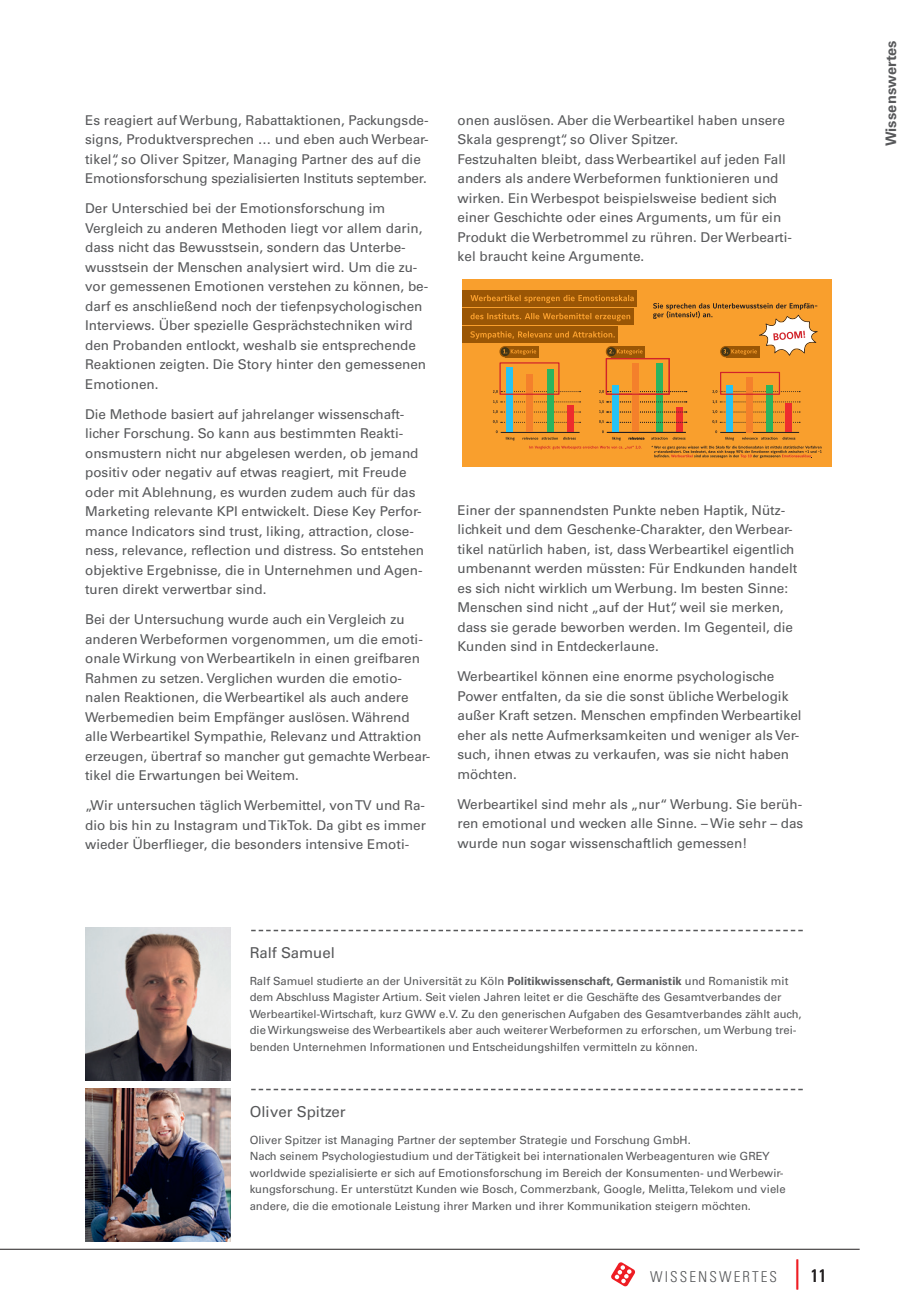
<style>
.page{position:relative;width:915px;height:1306px;background:#fff}
.page>*{position:absolute;margin:0;border:0;box-sizing:border-box;transform-origin:0 0}
.t1{font:condensed 18px "Univers LT Std";color:#231f20}
.t2{font:15px "Univers LT Std";color:#57585a}
.t3{font:300 condensed 15px "Univers LT Std";letter-spacing:.14em;color:#57585a}
.t4{font:700 14.55px "Univers LT Std";letter-spacing:.01em;color:#57585a}
.t5{font:13.5px/19.5px "Univers LT Std";color:#57585a}
.t6{font:11.25px/16.5px "Univers LT Std";color:#57585a}
.s1{font-weight:700}
.s2{font-weight:300;font-size:30px;color:#ee1d23}
</style>
<div class="page">
<hr style="left:0;top:1248px;width:859px;height:1px;background:#231f20">
<svg style="left:611px;top:1262px;width:24px;height:24px"></svg>
<div style="left:462px;top:279px;width:369px;height:187px;background:#f99f2d"></div>
<hr style="left:720px;top:432px;width:78px;height:1px;background:#231f20">
<svg style="left:712px;top:410px;width:87px;height:3px"></svg>
<svg style="left:712px;top:420px;width:87px;height:3px"></svg>
<svg style="left:725px;top:437px;width:8px;height:3px"></svg>
<svg style="left:742px;top:437px;width:53px;height:2px"></svg>
<div style="left:726px;top:385px;width:6px;height:47px;background:#27c3f3"></div>
<div style="left:745px;top:377px;width:7px;height:55px;background:#f4802b"></div>
<div style="left:765px;top:385px;width:7px;height:47px;background:#2bb45f"></div>
<div style="left:785px;top:403px;width:7px;height:29px;background:#ee2d2d"></div>
<svg style="left:651px;top:446px;width:170px;height:12px"></svg>
<hr style="left:500px;top:432px;width:79px;height:1px;background:#231f20">
<svg style="left:493px;top:410px;width:87px;height:3px"></svg>
<svg style="left:492px;top:420px;width:88px;height:3px"></svg>
<svg style="left:505px;top:437px;width:9px;height:3px"></svg>
<svg style="left:522px;top:437px;width:35px;height:2px"></svg>
<svg style="left:563px;top:437px;width:12px;height:2px"></svg>
<div style="left:506px;top:367px;width:7px;height:65px;background:#27c3f3"></div>
<div style="left:526px;top:374px;width:7px;height:58px;background:#f4802b"></div>
<div style="left:546px;top:369px;width:7px;height:63px;background:#2bb45f"></div>
<div style="left:566px;top:406px;width:7px;height:26px;background:#ee2d2d"></div>
<svg style="left:651px;top:437px;width:34px;height:2px"></svg>
<div style="left:656px;top:363px;width:7px;height:69px;background:#2bb45f"></div>
<div style="left:675px;top:407px;width:7px;height:25px;background:#ee2d2d"></div>
<hr style="left:606px;top:432px;width:79px;height:1px;background:#231f20">
<svg style="left:599px;top:410px;width:87px;height:3px"></svg>
<svg style="left:599px;top:420px;width:87px;height:3px"></svg>
<svg style="left:612px;top:437px;width:8px;height:3px"></svg>
<svg style="left:628px;top:437px;width:16px;height:2px"></svg>
<div style="left:612px;top:385px;width:7px;height:47px;background:#27c3f3"></div>
<div style="left:632px;top:363px;width:7px;height:69px;background:#f4802b"></div>
<div style="left:462px;top:290px;width:175px;height:16px;background:#9a5605"></div>
<div style="left:462px;top:308px;width:171px;height:16px;background:#9a5605"></div>
<div style="left:462px;top:326px;width:155px;height:17px;background:#9a5605"></div>
<svg style="left:470px;top:295px;width:347px;height:108px"></svg>
<svg style="left:529px;top:446px;width:112px;height:3px"></svg>
<svg style="left:251px;top:1088px;width:551px;height:2px"></svg>
<img style="left:85px;top:1088px;width:146px;height:153px">
<svg style="left:251px;top:929px;width:551px;height:2px"></svg>
<img style="left:85px;top:927px;width:146px;height:152px">
<p class="t5" style="left:85px;top:110px;width:345px">Es reagiert auf Werbung, Rabattaktionen, Packungsde&shy;signs, Produktversprechen … und eben auch Werbear&shy;tikel“, so Oliver Spitzer, Managing Partner des auf die Emotionsforschung spezialisierten Instituts september.</p>
<p class="t5" style="left:85px;top:198px;width:344px">Der Unterschied bei der Emotionsforschung im Vergleich zu anderen Methoden liegt vor allem darin, dass nicht das Bewusstsein, sondern das Unterbe&shy;wusstsein der Menschen analysiert wird. Um die zu&shy;vor gemessenen Emotionen verstehen zu können, be&shy;darf es anschließend noch der tiefenpsychologischen Interviews. Über spezielle Gesprächstechniken wird den Probanden entlockt, weshalb sie entsprechende Reaktionen zeigten. Die Story hinter den gemessenen Emotionen.</p>
<p class="t5" style="left:85px;top:404px;width:340px">Die Methode basiert auf jahrelanger wissenschaft&shy;licher Forschung. So kann aus bestimmten Reakti&shy;onsmustern nicht nur abgelesen werden, ob jemand positiv oder negativ auf etwas reagiert, mit Freude oder mit Ablehnung, es wurden zudem auch für das Marketing relevante KPI entwickelt. Diese Key Perfor&shy;mance Indicators sind trust, liking, attraction, close&shy;ness, relevance, reflection und distress. So entstehen objektive Ergebnisse, die in Unternehmen und Agen&shy;turen direkt verwertbar sind.</p>
<p class="t5" style="left:85px;top:609px;width:346px">Bei der Untersuchung wurde auch ein Vergleich zu anderen Werbeformen vorgenommen, um die emoti&shy;onale Wirkung von Werbeartikeln in einen greifbaren Rahmen zu setzen. Verglichen wurden die emotio&shy;nalen Reaktionen, die Werbeartikel als auch andere Werbemedien beim Empfänger auslösen. Während alle Werbeartikel Sympathie, Relevanz und Attraktion erzeugen, übertraf so mancher gut gemachte Werbear&shy;tikel die Erwartungen bei Weitem.</p>
<p class="t5" style="left:85px;top:795px;width:342px;text-align:justify">„Wir untersuchen täglich Werbemittel, von TV und Ra&shy;dio bis hin zu Instagram und TikTok. Da gibt es immer wieder Überflieger, die besonders intensive Emoti-</p>
<p class="t5" style="left:457px;top:110px;width:336px">onen auslösen. Aber die Werbeartikel haben unsere Skala gesprengt“, so Oliver Spitzer.<br>Festzuhalten bleibt, dass Werbeartikel auf jeden Fall anders als andere Werbeformen funktionieren und wirken. Ein Werbespot beispielsweise bedient sich einer Geschichte oder eines Arguments, um für ein Produkt die Werbetrommel zu rühren. Der Werbearti&shy;kel braucht keine Argumente.</p>
<p class="t5" style="left:457px;top:500px;width:341px">Einer der spannendsten Punkte neben Haptik, Nütz&shy;lichkeit und dem Geschenke-Charakter, den Werbear&shy;tikel natürlich haben, ist, dass Werbeartikel eigentlich umbenannt werden müssten: Für Endkunden handelt es sich nicht wirklich um Werbung. Im besten Sinne:<br>Menschen sind nicht „auf der Hut“, weil sie merken, dass sie gerade beworben werden. Im Gegenteil, die Kunden sind in Entdeckerlaune.</p>
<p class="t5" style="left:457px;top:667px;width:345px">Werbeartikel können eine enorme psychologische Power entfalten, da sie die sonst übliche Werbelogik außer Kraft setzen. Menschen empfinden Werbeartikel eher als nette Aufmerksamkeiten und weniger als Ver&shy;such, ihnen etwas zu verkaufen, was sie nicht haben möchten.</p>
<p class="t5" style="left:457px;top:794px;width:347px;text-align:justify">Werbeartikel sind mehr als „nur“ Werbung. Sie berüh&shy;ren emotional und wecken alle Sinne. – Wie sehr – das wurde nun sogar wissenschaftlich gemessen!</p>
<p class="t2" style="left:249px;top:943px;width:87px">Ralf Samuel</p>
<p class="t6" style="left:249px;top:972px;width:553px">Ralf Samuel studierte an der Universität zu Köln <span class="s1">Politikwissenschaft, Germanistik</span> und Romanistik mit dem Abschluss Magister Artium. Seit vielen Jahren leitet er die Geschäfte des Gesamtverbandes der Werbeartikel-Wirtschaft, kurz GWW e.V. Zu den generischen Aufgaben des Gesamtverbandes zählt auch, die Wirkungsweise des Werbeartikels aber auch weiterer Werbeformen zu erforschen, um Werbung trei&shy;benden Unternehmen Informationen und Entscheidungshilfen vermitteln zu können.</p>
<p class="t2" style="left:249px;top:1102px;width:97px">Oliver Spitzer</p>
<p class="t6" style="left:249px;top:1131px;width:537px">Oliver Spitzer ist Managing Partner der september Strategie und Forschung GmbH.<br>Nach seinem Psychologiestudium und der Tätigkeit bei internationalen Werbeagenturen wie GREY worldwide spezialisierte er sich auf Emotionsforschung im Bereich der Konsumenten- und Werbewir&shy;kungsforschung. Er unterstützt Kunden wie Bosch, Commerzbank, Google, Melitta, Telekom und viele andere, die die emotionale Leistung ihrer Marken und ihrer Kommunikation steigern möchten.</p>
<p class="t3" style="left:650px;top:1267px;width:128px">WISSENSWERTES</p>
<h1 class="t1" style="left:793px;top:1263px;width:34px"><span class="s2">|</span> 11</h1>
<p class="t4" style="left:882px;top:146px;width:107px;rotate:-90deg">Wissenswertes</p>
</div>
